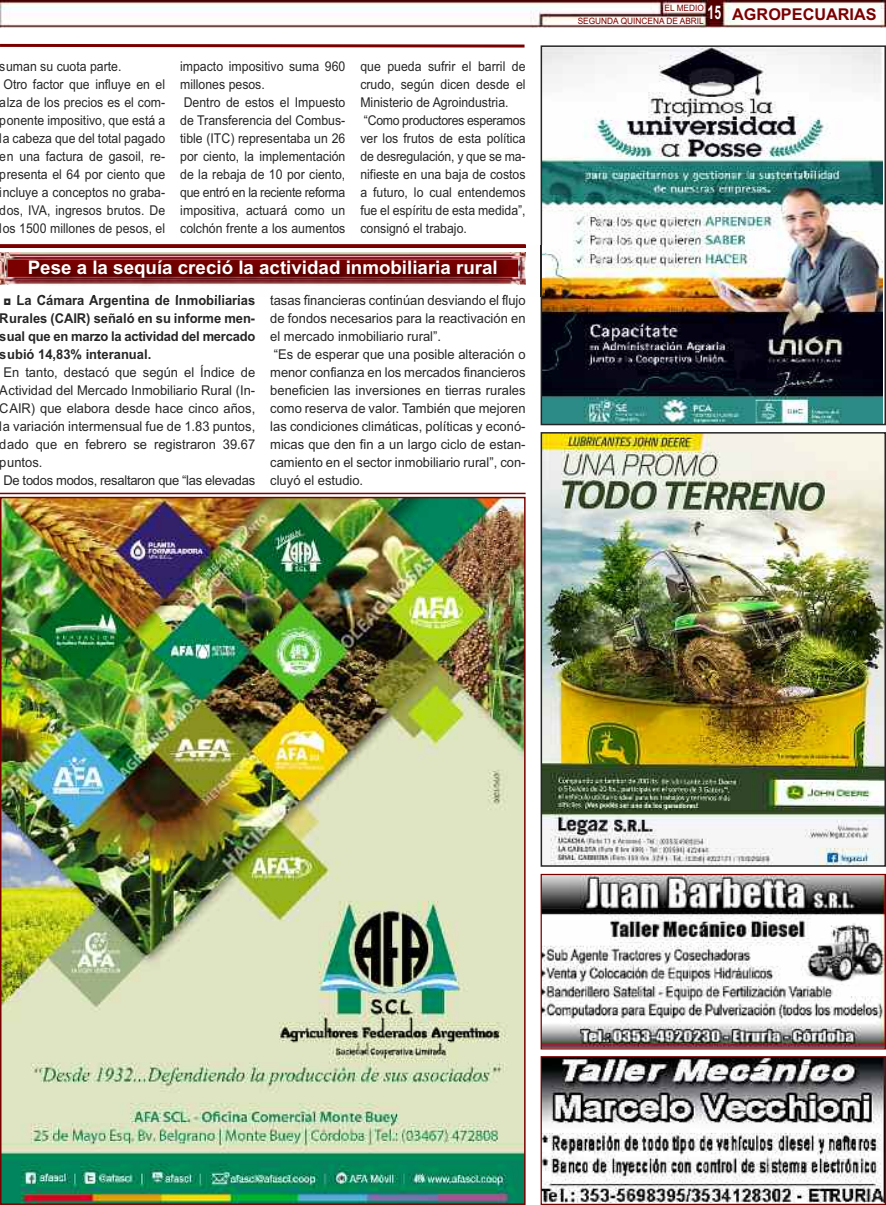
<style>
.page{position:relative;width:886px;height:1205px;background:#fff}
.page>*{position:absolute;margin:0;border:0;box-sizing:border-box;transform-origin:0 0}
.t1{font:700 18.75px "Arial";color:#fff}
.t2{font:700 16.25px "Arial";color:#7a0000}
.t3{font:13.5px/18px "Arial";color:#272627;scale:.91 1}
.t4{font:13.5px/18px "Arial";color:#272627;scale:.96 1}
.t5{font:700 13.5px/18px "Arial";color:#272627;text-align:justify;scale:.96 1}
.t6{font:8.75px/13.2px "Arial";color:#7a0000;scale:.95 1}
</style>
<div class="page">
<img style="left:542px;top:1058px;width:342px;height:144px">
<div style="left:540px;top:1056px;width:346px;height:149px;border:1px solid #7a0000"></div>
<img style="left:0;top:0;width:886px;height:27px">
<hr style="left:0;top:493px;width:525px;height:1px;background:#7a0000">
<img style="left:3px;top:500px;width:519px;height:702px">
<img style="left:542px;top:876px;width:342px;height:171px">
<div style="left:540px;top:874px;width:346px;height:175px;border:1px solid #7a0000"></div>
<img style="left:543px;top:435px;width:340px;height:429px">
<div style="left:540px;top:432px;width:346px;height:435px;border:2px solid #272627"></div>
<img style="left:543px;top:48px;width:340px;height:374px">
<div style="left:540px;top:45px;width:346px;height:380px;border:2px solid #272627"></div>
<svg style="left:0;top:43px;width:525px;height:5px"></svg>
<hr style="left:0;top:244px;width:526px;height:3px;background:#7a0000">
<img style="left:0;top:245px;width:544px;height:51px">
<img style="left:0;top:245px;width:526px;height:2px">
<img style="left:16px;top:295px;width:68px;height:1px">
<img style="left:270px;top:295px;width:39px;height:1px">
<img style="left:0;top:252px;width:525px;height:32px">
<p class="t3" style="left:0;top:57px;width:183px">suman su cuota parte.<br>Otro factor que influye en el alza de los precios es el com&shy;ponente impositivo, que está a la cabeza que del total pagado en una factura de gasoil, re&shy;presenta el 64 por ciento que incluye a conceptos no graba&shy;dos, IVA, ingresos brutos. De los 1500 millones de pesos, el</p>
<p class="t3" style="left:180px;top:57px;width:183px">impacto impositivo suma 960 millones pesos.<br>Dentro de estos el Impuesto de Transferencia del Combus&shy;tible (ITC) representaba un 26 por ciento, la implementación de la rebaja de 10 por ciento, que entró en la reciente reforma impositiva, actuará como un colchón frente a los aumentos</p>
<p class="t3" style="left:360px;top:57px;width:183px">que pueda sufrir el barril de crudo, según dicen desde el<br>Ministerio de Agroindustria. “Como productores esperamos ver los frutos de esta política de desregulación, y que se ma&shy;nifieste en una baja de costos a futuro, lo cual entendemos fue el espíritu de esta medida”, consignó el trabajo.</p>
<h1 class="t1" style="left:28px;top:257px;width:472px">Pese a la sequía creció la actividad inmobiliaria rural</h1>
<p class="t5" style="left:0;top:291px;width:267px">◘ la cámara argentina de inmobiliarias rurales (cair) señaló en su informe men&shy;sual que en marzo la actividad del mercado subió 14,83% interanual.</p>
<p class="t4" style="left:0;top:363px;width:267px">En tanto, destacó que según el Índice de Actividad del Mercado Inmobiliario Rural (In-CAIR) que elabora desde hace cinco años, la variación intermensual fue de 1.83 puntos, dado que en febrero se registraron 39.67 puntos.<br>De todos modos, resaltaron que “las elevadas</p>
<p class="t4" style="left:270px;top:291px;width:267px">tasas financieras continúan desviando el flujo de fondos necesarios para la reactivación en el mercado inmobiliario rural”.<br>“Es de esperar que una posible alteración o menor confianza en los mercados financieros beneficien las inversiones en tierras rurales como reserva de valor. También que mejoren las condiciones climáticas, políticas y econó&shy;micas que den fin a un largo ciclo de estan&shy;camiento en el sector inmobiliario rural”, con&shy;cluyó el estudio.</p>
<p class="t6" style="left:578px;top:1px;width:152px;text-indent:87px">EL MEDIO<br>SEGUNDA QUINCENA DE ABRIL <sup>15</sup></p>
<p class="t2" style="left:732px;top:5px;width:146px">aGrOPecuariaS</p>
</div>
